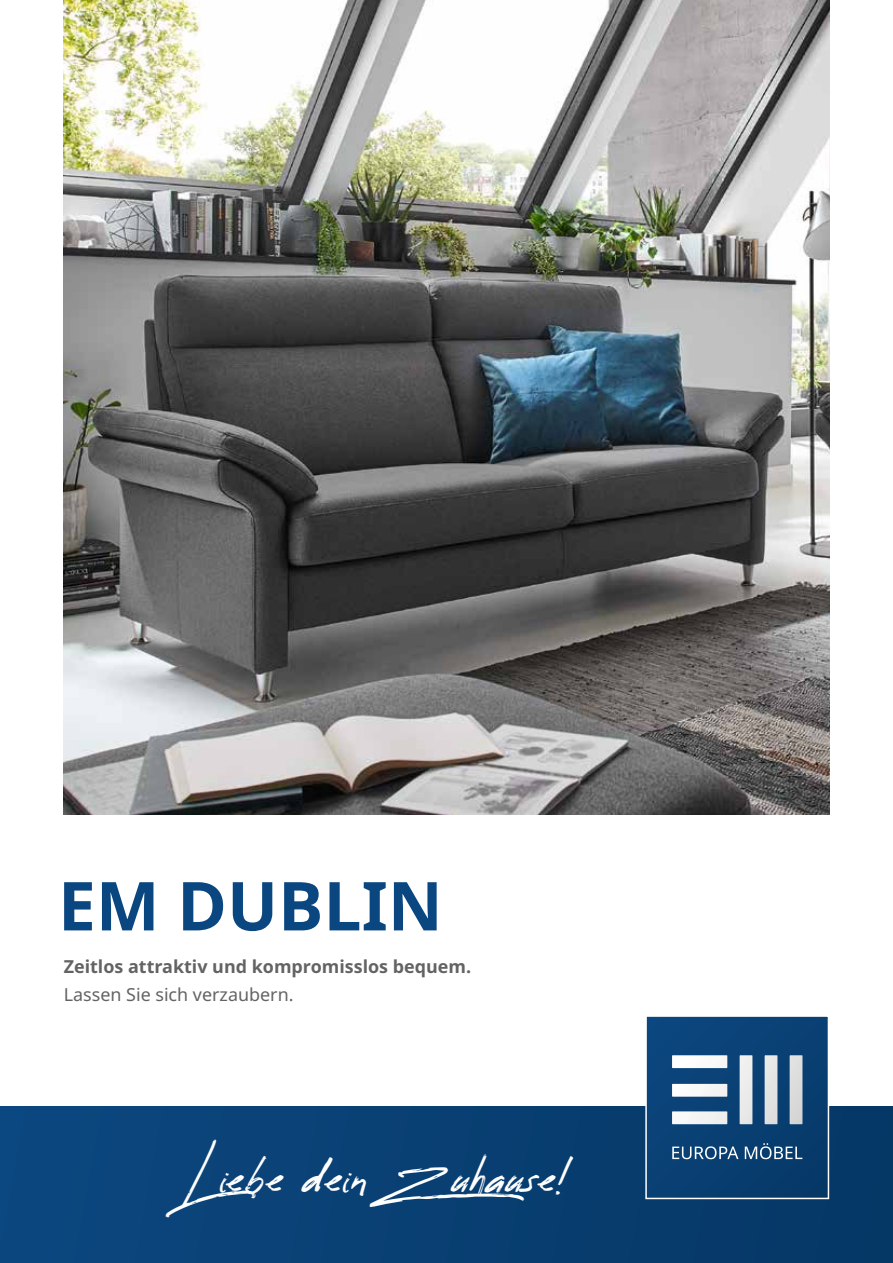
<style>
.page{position:relative;width:893px;height:1263px;background:#fff}
.page>*{position:absolute;margin:0;border:0;box-sizing:border-box;transform-origin:0 0}
.t1{font:700 67.5px "Noto Sans";color:#0a4781}
.t2{font:36.75px "Reey";color:#fff;scale:1.08 1}
.t3{font:700 17.85px "Noto Sans";color:#636362}
.t4{font:17.85px "Noto Sans";color:#636362}
</style>
<div class="page">
<div style="left:0;top:1107px;width:893px;height:156px;background:linear-gradient(to right,#0c477f,#053765)"></div>
<svg style="left:645px;top:1016px;width:185px;height:184px;background:#34618a"></svg>
<img style="left:64px;top:0;width:765px;height:814px">
<h1 class="t1" style="left:58px;top:858px;width:386px">EM DUBLIN</h1>
<p class="t3" style="left:64px;top:953px;width:409px">Zeitlos attraktiv und kompromisslos bequem.</p>
<p class="t4" style="left:64px;top:981px;width:231px">Lassen Sie sich verzaubern.</p>
<h2 class="t2" style="left:183px;top:1159px;width:356px">Liebe dein Zuhause!</h2>
</div>
